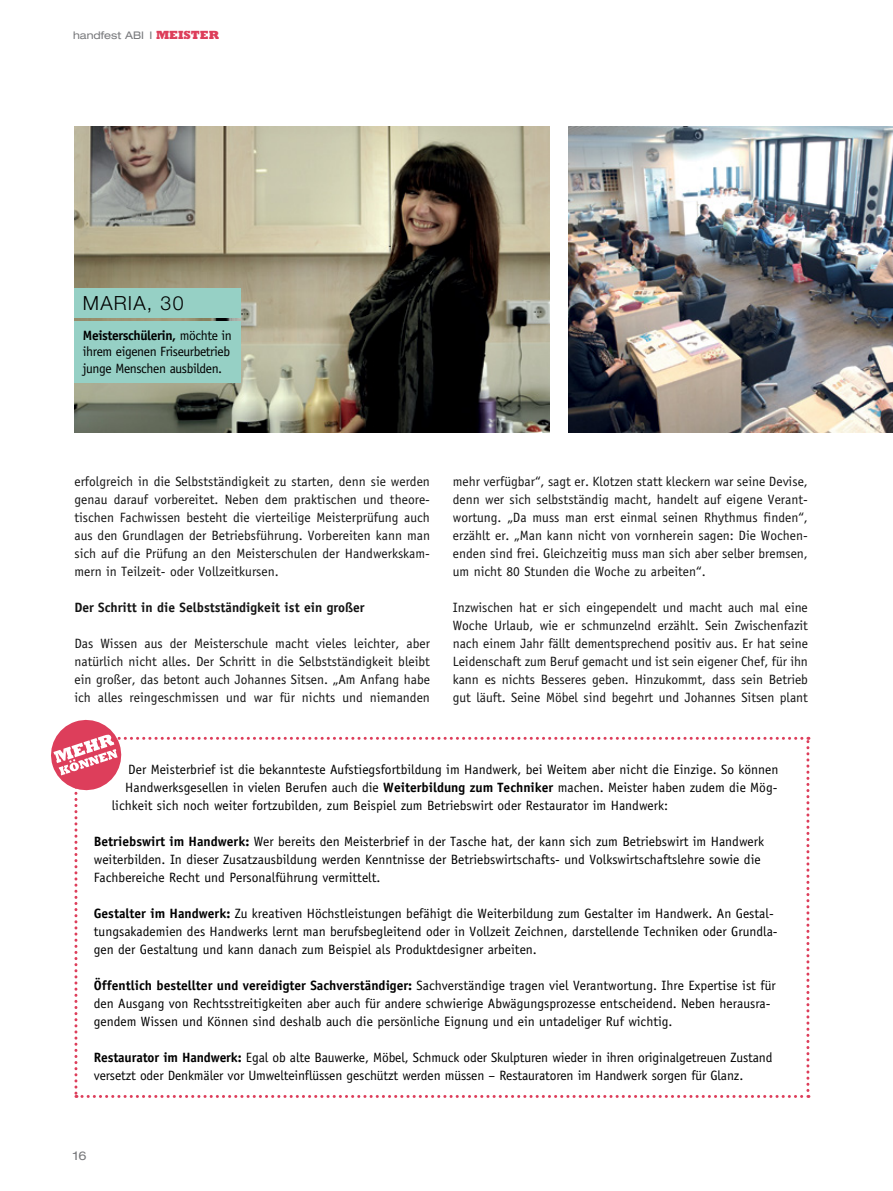
<style>
.page{position:relative;width:893px;height:1191px;background:#fff}
.page>*{position:absolute;margin:0;border:0;box-sizing:border-box;transform-origin:0 0}
.t1{font:300 19.5px "Helvetica Neue LT Std";color:#000}
.t2{font:13.5px/18px "Officina Sans Std";color:#000}
.t3{font:13.5px/18px "Officina Sans Std";color:#141414;text-align:justify}
.t4{font:13.5px/16.5px "Officina Sans Std";letter-spacing:-.03em;color:#000}
.t5{font:700 13.5px "Officina Sans Std";color:#141414}
.t6{font:expanded 12px "Helvetica Neue LT Std";color:#77787b}
.t7{font:expanded 10.5px "Helvetica Neue LT Std";color:#77787b}
.s1{font-family:"Rockwell Std";font-weight:800;font-stretch:normal;font-size:12px;color:#dd3e5b}
.s2{font-weight:700}
</style>
<div class="page">
<img style="left:74px;top:127px;width:475px;height:305px">
<img style="left:568px;top:127px;width:325px;height:305px">
<div style="left:74px;top:288px;width:167px;height:30px;background:#96d0c5"></div>
<div style="left:74px;top:321px;width:167px;height:61px;background:#96d0c5"></div>
<svg style="left:51px;top:719px;width:758px;height:379px"></svg>
<p class="t7" style="left:73px;top:29px;width:147px">handfest ABI I <span class="s1">MEISTER</span></p>
<h1 class="t1" style="left:83px;top:291px;width:102px">MARIA, 30</h1>
<p class="t4" style="left:83px;top:327px;width:151px"><span class="s2">Meisterschülerin,</span> möchte in ihrem eigenen Friseurbetrieb junge Menschen ausbilden.</p>
<p class="t3" style="left:74px;top:472px;width:357px">erfolgreich in die Selbstständigkeit zu starten, denn sie werden genau darauf vorbereitet. Neben dem praktischen und theore&shy;tischen Fachwissen besteht die vierteilige Meisterprüfung auch aus den Grundlagen der Betriebsführung. Vorbereiten kann man sich auf die Prüfung an den Meisterschulen der Handwerkskam&shy;mern in Teilzeit- oder Vollzeitkursen.</p>
<p class="t5" style="left:74px;top:599px;width:292px">Der Schritt in die Selbstständigkeit ist ein großer</p>
<p class="t3" style="left:74px;top:634px;width:357px">Das Wissen aus der Meisterschule macht vieles leichter, aber natürlich nicht alles. Der Schritt in die Selbstständigkeit bleibt ein großer, das betont auch Johannes Sitsen. „Am Anfang habe ich alles reingeschmissen und war für nichts und niemanden</p>
<p class="t3" style="left:453px;top:472px;width:357px">mehr verfügbar“, sagt er. Klotzen statt kleckern war seine Devise, denn wer sich selbstständig macht, handelt auf eigene Verant&shy;wortung. „Da muss man erst einmal seinen Rhythmus finden“, erzählt er. „Man kann nicht von vornherein sagen: Die Wochen&shy;enden sind frei. Gleichzeitig muss man sich aber selber bremsen, um nicht 80 Stunden die Woche zu arbeiten“.</p>
<p class="t3" style="left:453px;top:598px;width:357px">Inzwischen hat er sich eingependelt und macht auch mal eine Woche Urlaub, wie er schmunzelnd erzählt. Sein Zwischenfazit nach einem Jahr fällt dementsprechend positiv aus. Er hat seine Leidenschaft zum Beruf gemacht und ist sein eigener Chef, für ihn kann es nichts Besseres geben. Hinzukommt, dass sein Betrieb gut läuft. Seine Möbel sind begehrt und Johannes Sitsen plant</p>
<p class="t2" style="left:128px;top:760px;width:652px">Der Meisterbrief ist die bekannteste Aufstiegsfortbildung im Handwerk, bei Weitem aber nicht die Einzige. So können</p>
<p class="t2" style="left:125px;top:778px;width:654px">Handwerksgesellen in vielen Berufen auch die <span class="s2">Weiterbildung zum Techniker</span> machen. Meister haben zudem die Mög-</p>
<p class="t2" style="left:112px;top:796px;width:558px">lichkeit sich noch weiter fortzubilden, zum Beispiel zum Betriebswirt oder Restaurator im Handwerk:</p>
<p class="t2" style="left:94px;top:832px;width:672px"><span class="s2">Betriebswirt im Handwerk:</span> Wer bereits den Meisterbrief in der Tasche hat, der kann sich zum Betriebswirt im Handwerk weiterbilden. In dieser Zusatzausbildung werden Kenntnisse der Betriebswirtschafts- und Volkswirtschaftslehre sowie die<br>Fachbereiche Recht und Personalführung vermittelt.</p>
<p class="t2" style="left:94px;top:904px;width:685px"><span class="s2">Gestalter im Handwerk:</span> Zu kreativen Höchstleistungen befähigt die Weiterbildung zum Gestalter im Handwerk. An Gestal&shy;tungsakademien des Handwerks lernt man berufsbegleitend oder in Vollzeit Zeichnen, darstellende Techniken oder Grundla&shy;gen der Gestaltung und kann danach zum Beispiel als Produktdesigner arbeiten.</p>
<p class="t2" style="left:94px;top:976px;width:683px"><span class="s2">Öffentlich bestellter und vereidigter Sachverständiger:</span> Sachverständige tragen viel Verantwortung. Ihre Expertise ist für den Ausgang von Rechtsstreitigkeiten aber auch für andere schwierige Abwägungsprozesse entscheidend. Neben herausra&shy;gendem Wissen und Können sind deshalb auch die persönliche Eignung und ein untadeliger Ruf wichtig.</p>
<p class="t2" style="left:94px;top:1048px;width:680px"><span class="s2">Restaurator im Handwerk:</span> Egal ob alte Bauwerke, Möbel, Schmuck oder Skulpturen wieder in ihren originalgetreuen Zustand versetzt oder Denkmäler vor Umwelteinflüssen geschützt werden müssen – Restauratoren im Handwerk sorgen für Glanz.</p>
<p class="t6" style="left:73px;top:1148px;width:15px">16</p>
</div>
